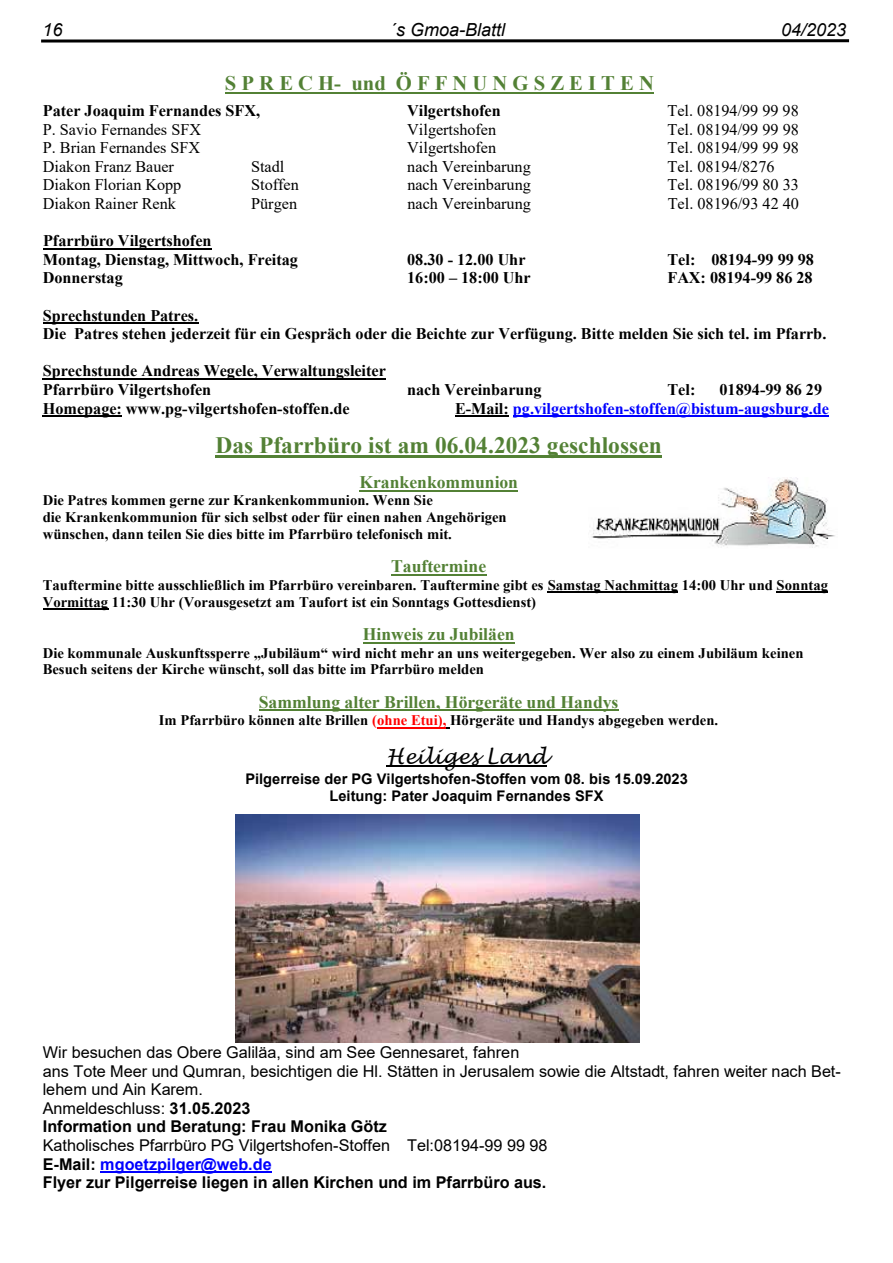
<style>
.page{position:relative;width:893px;height:1263px;background:#fff}
.page>*{position:absolute;margin:0;border:0;box-sizing:border-box;transform-origin:0 0}
.t1{font:700 23.4px "Times New Roman";color:#538135}
.t2{font:700 20.7px "Times New Roman";color:#538135}
.t3{font:italic 20.7px "Lucida Handwriting";color:#000}
.t4{font:italic 18px "Arial";color:#000}
.t5{font:700 17.7px "Times New Roman";color:#538135}
.t6{font:700 16.2px/18.8px "Times New Roman";color:#000}
.t7{font:16.2px "Times New Roman";color:#000}
.t8{font:16.2px/18.6px "Arial";color:#000}
.t9{font:700 16.2px/18.6px "Arial";color:#000}
.t10{font:700 16.2px "Times New Roman";color:#00f}
.t11{font:700 14.7px/17px "Times New Roman";color:#000}
.t12{font:700 14.7px/17px "Arial";color:#000;text-align:center}
.s1{color:#000}
.s2{color:#f00}
.s3{font-weight:700}
.s4{font-weight:400}
.s5{color:#00f}
</style>
<div class="page">
<svg style="left:41px;top:39px;width:808px;height:4px;background:#3f3f3f"></svg>
<hr style="left:225px;top:92px;width:429px;height:2px;background:#538135">
<hr style="left:43px;top:248px;width:168px;height:2px;background:#000">
<hr style="left:43px;top:322px;width:155px;height:2px;background:#000">
<hr style="left:43px;top:378px;width:343px;height:2px;background:#000">
<hr style="left:43px;top:415px;width:79px;height:2px;background:#000">
<hr style="left:455px;top:415px;width:54px;height:2px;background:#000">
<hr style="left:513px;top:415px;width:316px;height:2px;background:#00f">
<hr style="left:216px;top:455px;width:446px;height:2px;background:#538135">
<hr style="left:359px;top:490px;width:159px;height:1px;background:#538135">
<hr style="left:391px;top:574px;width:95px;height:2px;background:#538135">
<hr style="left:548px;top:591px;width:130px;height:2px;background:#000">
<hr style="left:777px;top:591px;width:51px;height:2px;background:#000">
<hr style="left:43px;top:608px;width:65px;height:2px;background:#000">
<hr style="left:363px;top:642px;width:152px;height:2px;background:#538135">
<hr style="left:259px;top:709px;width:360px;height:2px;background:#538135">
<hr style="left:377px;top:727px;width:69px;height:1px;background:#f00">
<hr style="left:386px;top:765px;width:161px;height:1px;background:#000">
<img style="left:236px;top:814px;width:404px;height:229px">
<hr style="left:100px;top:1171px;width:172px;height:2px;background:#00f">
<img style="left:591px;top:477px;width:244px;height:71px">
<p class="t4" style="left:43px;top:18px;width:22px">16</p>
<p class="t4" style="left:390px;top:18px;width:117px">´s Gmoa-Blattl</p>
<p class="t4" style="left:781px;top:18px;width:67px">04/2023</p>
<h2 class="t2" style="left:225px;top:68px;width:431px">S P R E C H- und Ö F F N U N G S Z E I T E N</h2>
<p class="t6" style="left:43px;top:101px;width:219px">Pater Joaquim Fernandes SFX,</p>
<p class="t6" style="left:407px;top:101px;width:95px">Vilgertshofen</p>
<p class="t7" style="left:667px;top:99px;width:133px">Tel. 08194/99 99 98</p>
<p class="t7" style="left:43px;top:118px;width:160px">P. Savio Fernandes SFX</p>
<p class="t7" style="left:407px;top:118px;width:91px">Vilgertshofen</p>
<p class="t7" style="left:667px;top:118px;width:133px">Tel. 08194/99 99 98</p>
<p class="t7" style="left:43px;top:136px;width:159px">P. Brian Fernandes SFX</p>
<p class="t7" style="left:407px;top:136px;width:91px">Vilgertshofen</p>
<p class="t7" style="left:667px;top:136px;width:133px">Tel. 08194/99 99 98</p>
<p class="t7" style="left:43px;top:155px;width:133px">Diakon Franz Bauer</p>
<p class="t7" style="left:251px;top:155px;width:35px">Stadl</p>
<p class="t7" style="left:407px;top:155px;width:125px">nach Vereinbarung</p>
<p class="t7" style="left:668px;top:155px;width:109px">Tel. 08194/8276</p>
<p class="t7" style="left:43px;top:174px;width:140px">Diakon Florian Kopp</p>
<p class="t7" style="left:251px;top:174px;width:49px">Stoffen</p>
<p class="t7" style="left:407px;top:174px;width:125px">nach Vereinbarung</p>
<p class="t7" style="left:668px;top:174px;width:133px">Tel. 08196/99 80 33</p>
<p class="t7" style="left:43px;top:192px;width:135px">Diakon Rainer Renk</p>
<p class="t7" style="left:251px;top:192px;width:48px">Pürgen</p>
<p class="t7" style="left:407px;top:192px;width:125px">nach Vereinbarung</p>
<p class="t7" style="left:668px;top:192px;width:133px">Tel. 08196/93 42 40</p>
<p class="t6" style="left:43px;top:231px;width:257px">Pfarrbüro Vilgertshofen<br>Montag, Dienstag, Mittwoch, Freitag</p>
<p class="t6" style="left:407px;top:250px;width:120px">08.30 - 12.00 Uhr</p>
<p class="t6" style="left:667px;top:250px;width:148px">Tel: 08194-99 99 98</p>
<p class="t6" style="left:43px;top:268px;width:82px">Donnerstag</p>
<p class="t6" style="left:407px;top:268px;width:125px">16:00 – 18:00 Uhr</p>
<p class="t6" style="left:667px;top:268px;width:147px">FAX: 08194-99 86 28</p>
<p class="t6" style="left:43px;top:305px;width:785px">Sprechstunden Patres.<br>Die Patres stehen jederzeit für ein Gespräch oder die Beichte zur Verfügung. Bitte melden Sie sich tel. im Pfarrb.</p>
<p class="t6" style="left:43px;top:361px;width:345px">Sprechstunde Andreas Wegele, Verwaltungsleiter<br>Pfarrbüro Vilgertshofen</p>
<p class="t6" style="left:407px;top:380px;width:136px">nach Vereinbarung</p>
<p class="t6" style="left:667px;top:380px;width:29px">Tel:</p>
<p class="t6" style="left:719px;top:380px;width:104px">01894-99 86 29</p>
<p class="t6" style="left:43px;top:398px;width:309px">Homepage: www.pg-vilgertshofen-stoffen.de</p>
<p class="t10" style="left:455px;top:396px;width:376px"><span class="s1">E-Mail:</span> pg.vilgertshofen-stoffen@bistum-augsburg.de</p>
<h1 class="t1" style="left:216px;top:428px;width:448px">Das Pfarrbüro ist am 06.04.2023 geschlossen</h1>
<p class="t5" style="left:359px;top:469px;width:160px">Krankenkommunion</p>
<p class="t11" style="left:43px;top:492px;width:465px">Die Patres kommen gerne zur Krankenkommunion. Wenn Sie<br>die Krankenkommunion für sich selbst oder für einen nahen Angehörigen wünschen, dann teilen Sie dies bitte im Pfarrbüro telefonisch mit.</p>
<p class="t5" style="left:391px;top:554px;width:97px">Tauftermine</p>
<p class="t11" style="left:43px;top:576px;width:787px">Tauftermine bitte ausschließlich im Pfarrbüro vereinbaren. Tauftermine gibt es Samstag Nachmittag 14:00 Uhr und Sonntag<br>Vormittag 11:30 Uhr (Vorausgesetzt am Taufort ist ein Sonntags Gottesdienst)</p>
<p class="t5" style="left:363px;top:621px;width:153px">Hinweis zu Jubiläen</p>
<p class="t11" style="left:43px;top:644px;width:762px">Die kommunale Auskunftssperre „Jubiläum“ wird nicht mehr an uns weitergegeben. Wer also zu einem Jubiläum keinen<br>Besuch seitens der Kirche wünscht, soll das bitte im Pfarrbüro melden</p>
<p class="t5" style="left:259px;top:689px;width:361px">Sammlung alter Brillen, Hörgeräte und Handys</p>
<p class="t11" style="left:159px;top:711px;width:561px">Im Pfarrbüro können alte Brillen <span class="s2">(ohne Etui),</span> Hörgeräte und Handys abgegeben werden.</p>
<h2 class="t3" style="left:386px;top:744px;width:162px">Heiliges Land</h2>
<p class="t12" style="left:245px;top:770px;width:444px">Pilgerreise der PG Vilgertshofen-Stoffen vom 08. bis 15.09.2023<br>Leitung: Pater Joaquim Fernandes SFX</p>
<p class="t8" style="left:43px;top:1043px;width:800px">Wir besuchen das Obere Galiläa, sind am See Gennesaret, fahren<br>ans Tote Meer und Qumran, besichtigen die Hl. Stätten in Jerusalem sowie die Altstadt, fahren weiter nach Bet&shy;lehem und Ain Karem.<br>Anmeldeschluss: <span class="s3">31.05.2023<br>Information und Beratung: Frau Monika Götz</span></p>
<p class="t9" style="left:43px;top:1136px;width:506px"><span class="s4">Katholisches Pfarrbüro PG Vilgertshofen-Stoffen Tel:08194-99 99 98<br></span>E-Mail: <span class="s5">mgoetzpilger@web.de<br></span>Flyer zur Pilgerreise liegen in allen Kirchen und im Pfarrbüro aus.</p>
</div>
